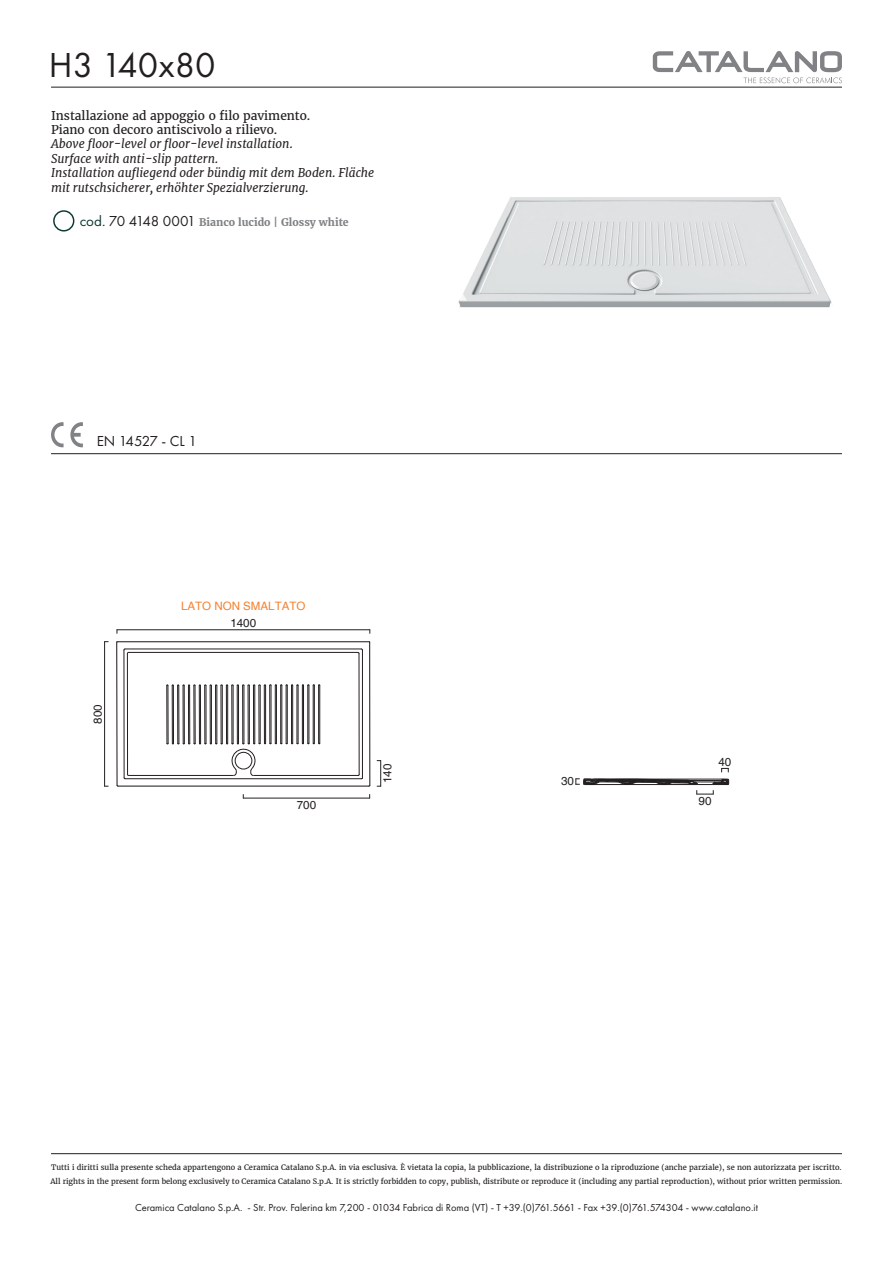
<style>
.page{position:relative;width:893px;height:1263px;background:#fff}
.page>*{position:absolute;margin:0;border:0;box-sizing:border-box;transform-origin:0 0}
.t1{font:36px "Futura PT";color:#231f20}
.t2{font:15px "Futura PT";letter-spacing:-.025em;color:#231f20}
.t3{font:italic 12px/14.4px "Merriweather";color:#231f20}
.t4{font:12px/14.4px "Merriweather";color:#231f20}
.t5{font:11.55px "Helvetica";color:#231f20}
.t6{font:11.55px "Helvetica";color:#f48232}
.t7{font:10.5px "Futura PT";color:#231f20}
.t8{font:700 10.5px "Merriweather";color:#808285}
.t9{font:7.5px/13.5px "Merriweather";letter-spacing:-.005em;color:#231f20}
.s1{font-family:"Futura PT";font-weight:400;font-size:15px;color:#0c3830}
.s2{font-family:"Futura PT";font-weight:400;font-size:15px;color:#231f20}
</style>
<div class="page">
<svg style="left:653px;top:51px;width:189px;height:32px"></svg>
<hr style="left:51px;top:87px;width:791px;height:1px;background:#231f20">
<hr style="left:51px;top:1153px;width:791px;height:1px;background:#231f20">
<hr style="left:51px;top:453px;width:791px;height:1px;background:#231f20">
<svg style="left:51px;top:422px;width:32px;height:25px"></svg>
<img style="left:458px;top:197px;width:374px;height:111px">
<div style="left:53px;top:210px;width:21px;height:21px;border:1px solid #0c3830;border-radius:50%"></div>
<hr style="left:243px;top:798px;width:127px;height:1px;background:#231f20">
<hr style="left:117px;top:629px;width:253px;height:1px;background:#231f20">
<hr style="left:104px;top:642px;width:1px;height:144px;background:#231f20">
<svg style="left:377px;top:760px;width:4px;height:27px"></svg>
<hr style="left:369px;top:642px;width:1px;height:143px;background:#231f20">
<hr style="left:118px;top:785px;width:251px;height:2px;background:#231f20">
<hr style="left:116px;top:642px;width:2px;height:143px;background:#231f20">
<hr style="left:117px;top:641px;width:252px;height:1px;background:#231f20">
<hr style="left:124px;top:650px;width:1px;height:128px;background:#231f20">
<hr style="left:125px;top:649px;width:236px;height:1px;background:#231f20">
<hr style="left:362px;top:650px;width:1px;height:128px;background:#231f20">
<hr style="left:125px;top:778px;width:237px;height:1px;background:#231f20">
<svg style="left:123px;top:774px;width:6px;height:5px"></svg>
<hr style="left:127px;top:653px;width:1px;height:122px;background:#231f20">
<svg style="left:116px;top:641px;width:13px;height:13px"></svg>
<hr style="left:128px;top:652px;width:230px;height:1px;background:#231f20">
<svg style="left:357px;top:648px;width:6px;height:6px"></svg>
<hr style="left:359px;top:653px;width:1px;height:122px;background:#231f20">
<svg style="left:357px;top:774px;width:14px;height:13px"></svg>
<hr style="left:204px;top:685px;width:1px;height:58px;background:#231f20">
<hr style="left:206px;top:685px;width:1px;height:58px;background:#231f20">
<hr style="left:210px;top:685px;width:1px;height:58px;background:#231f20">
<hr style="left:211px;top:685px;width:1px;height:58px;background:#231f20">
<hr style="left:215px;top:685px;width:1px;height:58px;background:#231f20">
<hr style="left:217px;top:685px;width:1px;height:58px;background:#231f20">
<hr style="left:221px;top:685px;width:1px;height:58px;background:#231f20">
<hr style="left:222px;top:685px;width:1px;height:58px;background:#231f20">
<hr style="left:226px;top:685px;width:1px;height:58px;background:#231f20">
<hr style="left:227px;top:685px;width:1px;height:58px;background:#231f20">
<hr style="left:232px;top:685px;width:1px;height:58px;background:#231f20">
<hr style="left:233px;top:685px;width:1px;height:58px;background:#231f20">
<hr style="left:237px;top:685px;width:1px;height:58px;background:#231f20">
<hr style="left:238px;top:685px;width:1px;height:58px;background:#231f20">
<hr style="left:242px;top:685px;width:1px;height:58px;background:#231f20">
<hr style="left:244px;top:685px;width:1px;height:58px;background:#231f20">
<hr style="left:248px;top:685px;width:1px;height:58px;background:#231f20">
<hr style="left:249px;top:685px;width:1px;height:58px;background:#231f20">
<hr style="left:253px;top:685px;width:1px;height:58px;background:#231f20">
<hr style="left:254px;top:685px;width:1px;height:58px;background:#231f20">
<hr style="left:259px;top:685px;width:1px;height:58px;background:#231f20">
<hr style="left:260px;top:685px;width:1px;height:58px;background:#231f20">
<hr style="left:264px;top:685px;width:1px;height:58px;background:#231f20">
<hr style="left:265px;top:685px;width:1px;height:58px;background:#231f20">
<hr style="left:269px;top:685px;width:1px;height:58px;background:#231f20">
<hr style="left:271px;top:685px;width:1px;height:58px;background:#231f20">
<hr style="left:275px;top:685px;width:1px;height:58px;background:#231f20">
<hr style="left:276px;top:685px;width:1px;height:58px;background:#231f20">
<hr style="left:280px;top:685px;width:1px;height:58px;background:#231f20">
<hr style="left:282px;top:685px;width:1px;height:58px;background:#231f20">
<hr style="left:194px;top:685px;width:1px;height:58px;background:#231f20">
<hr style="left:195px;top:685px;width:1px;height:58px;background:#231f20">
<hr style="left:199px;top:685px;width:1px;height:58px;background:#231f20">
<hr style="left:200px;top:685px;width:1px;height:58px;background:#231f20">
<hr style="left:292px;top:685px;width:1px;height:58px;background:#231f20">
<hr style="left:291px;top:685px;width:1px;height:58px;background:#231f20">
<hr style="left:287px;top:685px;width:1px;height:58px;background:#231f20">
<hr style="left:286px;top:685px;width:1px;height:58px;background:#231f20">
<hr style="left:188px;top:685px;width:1px;height:58px;background:#231f20">
<hr style="left:189px;top:685px;width:1px;height:58px;background:#231f20">
<hr style="left:177px;top:685px;width:1px;height:58px;background:#231f20">
<hr style="left:178px;top:685px;width:1px;height:58px;background:#231f20">
<hr style="left:183px;top:685px;width:1px;height:58px;background:#231f20">
<hr style="left:184px;top:685px;width:1px;height:58px;background:#231f20">
<hr style="left:297px;top:685px;width:1px;height:58px;background:#231f20">
<hr style="left:298px;top:685px;width:1px;height:58px;background:#231f20">
<hr style="left:309px;top:685px;width:1px;height:58px;background:#231f20">
<hr style="left:307px;top:685px;width:1px;height:58px;background:#231f20">
<hr style="left:303px;top:685px;width:1px;height:58px;background:#231f20">
<hr style="left:302px;top:685px;width:1px;height:58px;background:#231f20">
<hr style="left:172px;top:685px;width:1px;height:58px;background:#231f20">
<hr style="left:173px;top:685px;width:1px;height:58px;background:#231f20">
<hr style="left:314px;top:685px;width:1px;height:58px;background:#231f20">
<hr style="left:313px;top:685px;width:1px;height:58px;background:#231f20">
<hr style="left:167px;top:685px;width:1px;height:58px;background:#231f20">
<hr style="left:168px;top:685px;width:1px;height:58px;background:#231f20">
<hr style="left:319px;top:685px;width:1px;height:58px;background:#231f20">
<hr style="left:318px;top:685px;width:1px;height:58px;background:#231f20">
<svg style="left:166px;top:684px;width:154px;height:2px"></svg>
<hr style="left:129px;top:775px;width:105px;height:1px;background:#231f20">
<svg style="left:166px;top:742px;width:154px;height:34px"></svg>
<hr style="left:253px;top:775px;width:105px;height:1px;background:#231f20">
<svg style="left:721px;top:768px;width:8px;height:4px"></svg>
<svg style="left:576px;top:778px;width:153px;height:17px"></svg>
<h1 class="t1" style="left:49px;top:44px;width:168px">H3 140x80</h1>
<h3 class="t4" style="left:51px;top:108px;width:261px">Installazione ad appoggio o filo pavimento.<br>Piano con decoro antiscivolo a rilievo.</h3>
<h3 class="t3" style="left:51px;top:137px;width:325px">Above floor-level or floor-level installation.<br>Surface with anti-slip pattern.<br>Installation aufliegend oder bündig mit dem Boden. Fläche mit rutschsicherer, erhöhter Spezialverzierung.</h3>
<h3 class="t8" style="left:80px;top:215px;width:271px"><span class="s1">cod.</span> <span class="s2">70 4148 0001</span> Bianco lucido | Glossy white</h3>
<h2 class="t2" style="left:97px;top:432px;width:102px">EN 14527 - CL 1</h2>
<h3 class="t6" style="left:181px;top:599px;width:126px">LATO NON SMALTATO</h3>
<h3 class="t5" style="left:91px;top:723px;width:21px;rotate:-90deg">800</h3>
<h3 class="t5" style="left:230px;top:616px;width:27px">1400</h3>
<h3 class="t5" style="left:297px;top:798px;width:21px">700</h3>
<h3 class="t5" style="left:381px;top:783px;width:21px;rotate:-90deg">140</h3>
<h3 class="t5" style="left:561px;top:774px;width:14px">30</h3>
<h3 class="t5" style="left:718px;top:754px;width:14px">40</h3>
<h3 class="t5" style="left:699px;top:794px;width:14px">90</h3>
<p class="t9" style="left:50px;top:1161px;width:793px">Tutti i diritti sulla presente scheda appartengono a Ceramica Catalano S.p.A. in via esclusiva. È vietata la copia, la pubblicazione, la distribuzione o la riproduzione (anche parziale), se non autorizzata per iscritto.<br>All rights in the present form belong exclusively to Ceramica Catalano S.p.A. It is strictly forbidden to copy, publish, distribute or reproduce it (including any partial reproduction), without prior written permission.</p>
<h3 class="t7" style="left:135px;top:1201px;width:624px">Ceramica Catalano S.p.A. - Str. Prov. Falerina km 7,200 - 01034 Fabrica di Roma (VT) - T +39.(0)761.5661 - Fax +39.(0)761.574304 - www.catalano.it</h3>
</div>
